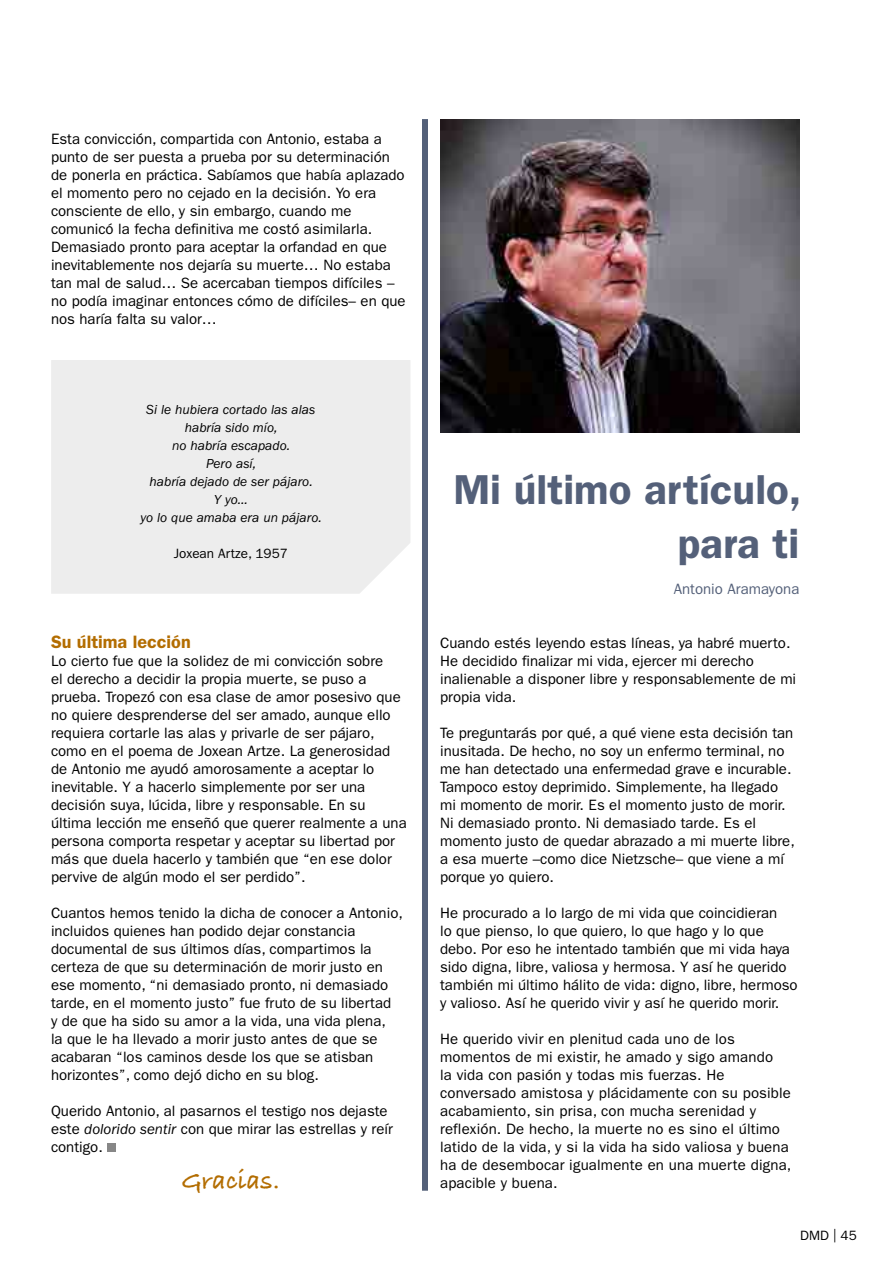
<style>
.page{position:relative;width:893px;height:1263px;background:#fff}
.page>*{position:absolute;margin:0;border:0;box-sizing:border-box;transform-origin:0 0}
.t1{font:600 42px/54px "ITC Franklin Gothic Std";color:#546079;text-align:right}
.t2{font:700 27px "Bradley Hand ITCTT";color:#b36d01}
.t3{font:600 18px "ITC Franklin Gothic Std";color:#b36d01}
.t4{font:15px/18px "ITC Franklin Gothic Std";color:#000}
.t5{font:15px "ITC Franklin Gothic Std";color:#546079}
.t6{font:italic 13.5px/18px "ITC Franklin Gothic Std";color:#000;text-align:center}
.t7{font:13.5px "ITC Franklin Gothic Std";color:#000}
.s1{font-style:italic}
</style>
<div class="page">
<div style="left:108px;top:1143px;width:8px;height:9px;background:#878787"></div>
<div style="left:51px;top:360px;width:359px;height:234px;background:#ededed"></div>
<div style="left:422px;top:119px;width:6px;height:1072px;background:#546079"></div>
<img style="left:440px;top:119px;width:359px;height:313px">
<p class="t4" style="left:51px;top:130px;width:356px">Esta convicción, compartida con Antonio, estaba a punto de ser puesta a prueba por su determinación de ponerla en práctica. Sabíamos que había aplazado el momento pero no cejado en la decisión. Yo era consciente de ello, y sin embargo, cuando me comunicó la fecha definitiva me costó asimilarla.<br>Demasiado pronto para aceptar la orfandad en que inevitablemente nos dejaría su muerte… No estaba tan mal de salud… Se acercaban tiempos difíciles – no podía imaginar entonces cómo de difíciles– en que nos haría falta su valor…</p>
<p class="t6" style="left:141px;top:401px;width:183px">Si le hubiera cortado las alas habría sido mío,<br>no habría escapado.<br>Pero así,<br>habría dejado de ser pájaro.<br>Y yo...<br>yo lo que amaba era un pájaro.</p>
<p class="t7" style="left:174px;top:546px;width:116px">Joxean Artze, 1957</p>
<p class="t3" style="left:51px;top:631px;width:141px">Su última lección</p>
<p class="t4" style="left:51px;top:652px;width:357px">Lo cierto fue que la solidez de mi convicción sobre<br>el derecho a decidir la propia muerte, se puso a prueba. Tropezó con esa clase de amor posesivo que no quiere desprenderse del ser amado, aunque ello requiera cortarle las alas y privarle de ser pájaro, como en el poema de Joxean Artze. La generosidad de Antonio me ayudó amorosamente a aceptar lo inevitable. Y a hacerlo simplemente por ser una decisión suya, lúcida, libre y responsable. En su última lección me enseñó que querer realmente a una persona comporta respetar y aceptar su libertad por más que duela hacerlo y también que “en ese dolor pervive de algún modo el ser perdido”.</p>
<p class="t4" style="left:51px;top:904px;width:353px">Cuantos hemos tenido la dicha de conocer a Antonio, incluidos quienes han podido dejar constancia documental de sus últimos días, compartimos la certeza de que su determinación de morir justo en ese momento, “ni demasiado pronto, ni demasiado tarde, en el momento justo” fue fruto de su libertad<br>y de que ha sido su amor a la vida, una vida plena,<br>la que le ha llevado a morir justo antes de que se acabaran “los caminos desde los que se atisban horizontes”, como dejó dicho en su blog.</p>
<p class="t4" style="left:51px;top:1102px;width:343px">Querido Antonio, al pasarnos el testigo nos dejaste este <span class="s1">dolorido sentir</span> con que mirar las estrellas y reír contigo.</p>
<h2 class="t2" style="left:181px;top:1160px;width:100px">Gracias.</h2>
<h1 class="t1" style="left:453px;top:463px;width:350px">Mi último artículo, para ti</h1>
<p class="t5" style="left:674px;top:580px;width:127px">Antonio Aramayona</p>
<p class="t4" style="left:440px;top:634px;width:358px">Cuando estés leyendo estas líneas, ya habré muerto.<br>He decidido finalizar mi vida, ejercer mi derecho inalienable a disponer libre y responsablemente de mi propia vida.</p>
<p class="t4" style="left:440px;top:724px;width:356px">Te preguntarás por qué, a qué viene esta decisión tan inusitada. De hecho, no soy un enfermo terminal, no me han detectado una enfermedad grave e incurable.<br>Tampoco estoy deprimido. Simplemente, ha llegado mi momento de morir. Es el momento justo de morir.<br>Ni demasiado pronto. Ni demasiado tarde. Es el momento justo de quedar abrazado a mi muerte libre, a esa muerte –como dice Nietzsche– que viene a mí porque yo quiero.</p>
<p class="t4" style="left:440px;top:904px;width:359px">He procurado a lo largo de mi vida que coincidieran<br>lo que pienso, lo que quiero, lo que hago y lo que debo. Por eso he intentado también que mi vida haya sido digna, libre, valiosa y hermosa. Y así he querido también mi último hálito de vida: digno, libre, hermoso y valioso. Así he querido vivir y así he querido morir.</p>
<p class="t4" style="left:440px;top:1030px;width:353px">He querido vivir en plenitud cada uno de los momentos de mi existir, he amado y sigo amando<br>la vida con pasión y todas mis fuerzas. He conversado amistosa y plácidamente con su posible acabamiento, sin prisa, con mucha serenidad y reflexión. De hecho, la muerte no es sino el último latido de la vida, y si la vida ha sido valiosa y buena ha de desembocar igualmente en una muerte digna, apacible y buena.</p>
<p class="t7" style="left:800px;top:1228px;width:58px">DMD | 45</p>
</div>
